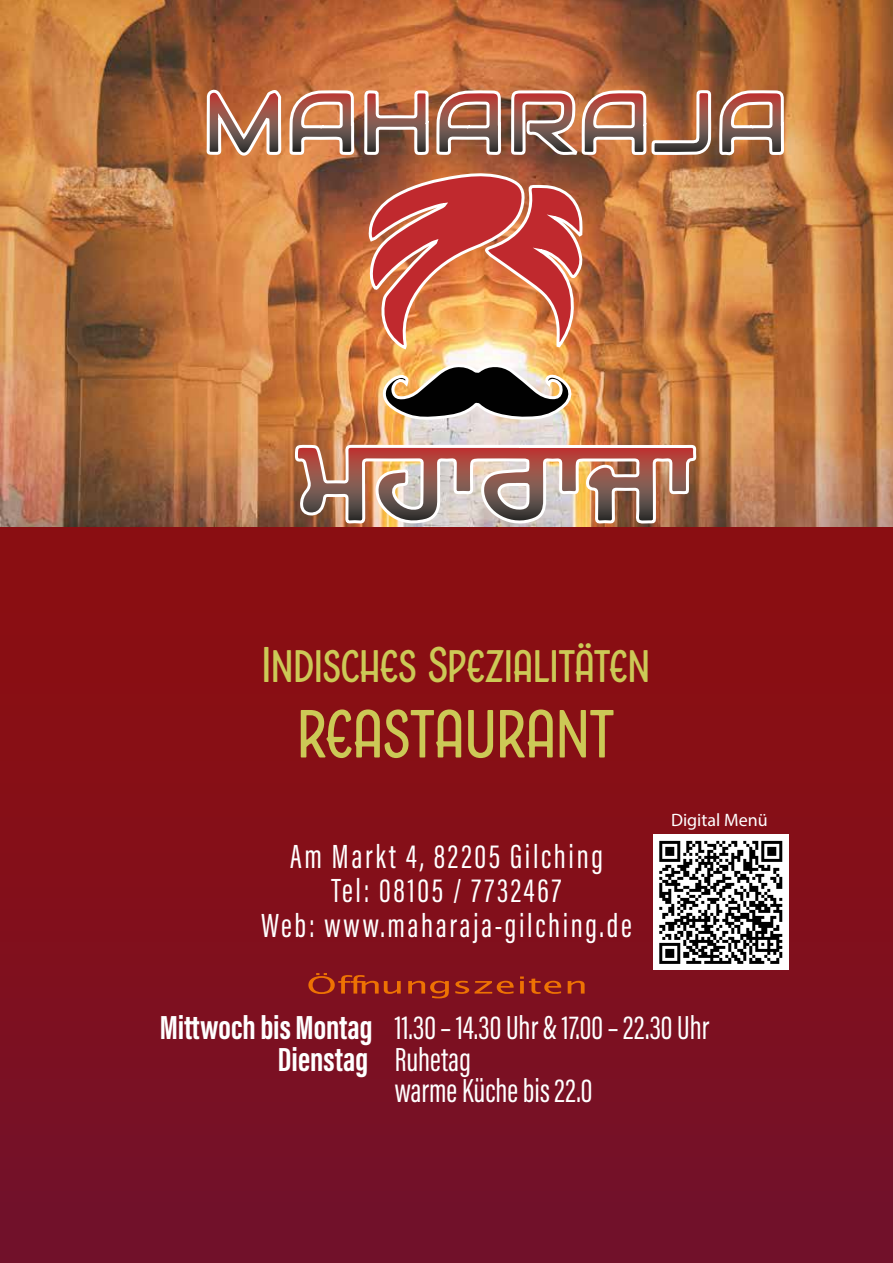
<style>
.page{position:relative;width:893px;height:1263px;background:#fff}
.page>*{position:absolute;margin:0;border:0;box-sizing:border-box;transform-origin:0 0}
.t1{font:63px "Boucherie Sans";color:#ccc956}
.t2{font:46.5px "Boucherie Sans";color:#ccc956}
.t3{font:34.5px/34.5px "Acumin Pro Extra Cond";letter-spacing:.075em;color:#fff;text-align:center}
.t4{font:34.35px/31.7px "Acumin Pro Extra Cond";color:#fff}
.t5{font:700 34.35px/31.7px "Acumin Pro Extra Cond";color:#fff;text-align:right}
.t6{font:18px "Myriad Pro";color:#fff}
</style>
<div class="page">
<div style="left:0;top:498px;width:893px;height:765px;background:linear-gradient(to bottom,#900f0e,#73112a)"></div>
<svg style="left:308px;top:973px;width:93px;height:21px;background:#a02d15"></svg>
<svg style="left:408px;top:981px;width:41px;height:17px"></svg>
<svg style="left:455px;top:981px;width:14px;height:13px"></svg>
<svg style="left:475px;top:981px;width:39px;height:13px"></svg>
<svg style="left:520px;top:976px;width:41px;height:18px"></svg>
<svg style="left:568px;top:981px;width:17px;height:12px"></svg>
<img style="left:0;top:0;width:893px;height:526px">
<div style="left:293px;top:609px;width:405px;height:185px;background:#880f15"></div>
<svg style="left:203px;top:87px;width:81px;height:568px;background:#bd6a41"></svg>
<div style="left:508px;top:609px;width:71px;height:93px;background:#890e13"></div>
<svg style="left:718px;top:89px;width:67px;height:674px;background:#aa5739"></svg>
<div style="left:361px;top:609px;width:70px;height:77px;background:#890e13"></div>
<img style="left:286px;top:0;width:427px;height:609px">
<svg style="left:653px;top:835px;width:135px;height:135px"></svg>
<svg style="left:659px;top:841px;width:123px;height:69px"></svg>
<h2 class="t2" style="left:262px;top:636px;width:389px">Indisches Spezialitäten</h2>
<h1 class="t1" style="left:297px;top:696px;width:319px">REASTAURANT</h1>
<p class="t3" style="left:261px;top:839px;width:372px">Am Markt 4, 82205 Gilching<br>Tel: 08105 / 7732467<br>Web: www.maharaja-gilching.de</p>
<p class="t6" style="left:671px;top:809px;width:98px">Digital Menü</p>
<p class="t5" style="left:160px;top:1011px;width:215px">Mittwoch bis Montag<br>Dienstag</p>
<p class="t4" style="left:395px;top:1012px;width:316px">11.30 – 14.30 Uhr &amp; 17.00 – 22.30 Uhr<br>Ruhetag<br>warme Küche bis 22.0</p>
</div>
